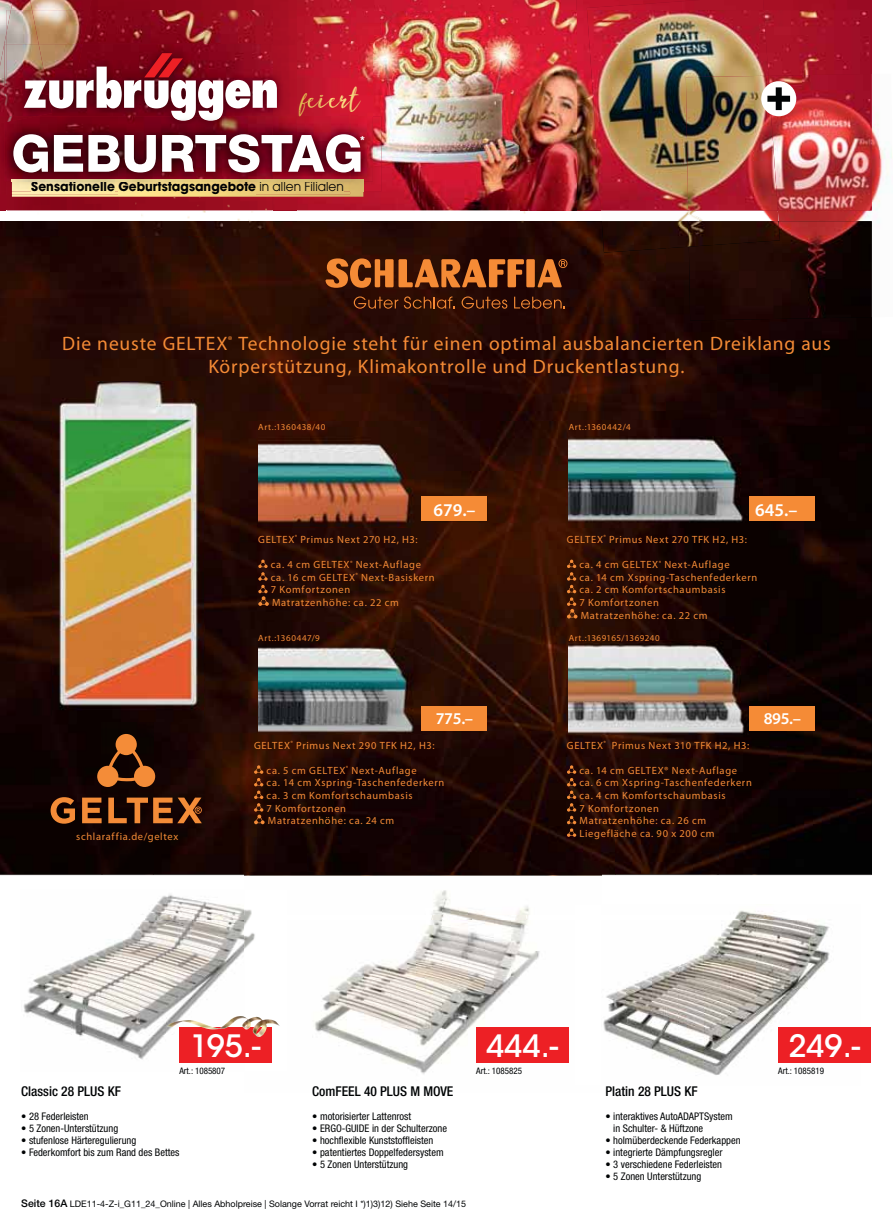
<style>
.page{position:relative;width:893px;height:1221px;background:#fff}
.page>*{position:absolute;margin:0;border:0;box-sizing:border-box;transform-origin:0 0}
.t1{font:800 51.45px "Helvetica Neue LT Pro";color:#fff}
.t2{font:34.8px "Esteh";color:#deb749;scale:.96 1}
.t3{font:500 30.6px "ITC Avant Garde Std";color:#fff}
.t4{font:19.5px/23.4px "Myriad Pro";letter-spacing:.04em;color:#f58b36;text-align:center}
.t5{font:600 18px "Myriad Pro";color:#fff}
.t6{font:600 16.5px "Myriad Pro";letter-spacing:-.02em;color:#fff}
.t7{font:500 condensed 13.5px "Helvetica Neue LT Pro";color:#000304}
.t8{font:700 12.75px "ITC Avant Garde Std";color:#000104;scale:.96 1}
.t9{font:800 11.1px "Helvetica Neue LT Pro";color:#fff}
.t10{font:10.5px/12.6px "Myriad Pro";letter-spacing:.065em;color:#f58b36}
.t11{font:condensed 10.5px/12px "Helvetica Neue LT Pro";color:#000304}
.t12{font:9px "Helvetica Neue LT Pro";color:#000304}
.t13{font:9px "Myriad Pro";letter-spacing:.06em;color:#f58b36}
.t14{font:condensed 9px "Helvetica Neue LT Pro";color:#000304}
.s1{color:#e3be56}
.s2{color:#ecc965}
.s3{color:#f5d573}
.s4{color:#f7d87e}
.s5{color:#fbdc80}
.s6{font-weight:400}
.s7{font-weight:500;font-size:10.5px}
</style>
<div class="page">
<img style="left:0;top:221px;width:667px;height:200px">
<img style="left:667px;top:253px;width:51px;height:167px">
<img style="left:718px;top:320px;width:154px;height:554px">
<img style="left:0;top:421px;width:102px;height:453px">
<img style="left:154px;top:421px;width:153px;height:453px">
<img style="left:307px;top:421px;width:261px;height:51px">
<img style="left:411px;top:472px;width:204px;height:402px">
<img style="left:307px;top:527px;width:104px;height:95px">
<img style="left:615px;top:527px;width:103px;height:113px">
<img style="left:102px;top:721px;width:52px;height:153px">
<img style="left:307px;top:735px;width:104px;height:137px">
<img style="left:615px;top:734px;width:103px;height:140px">
<div style="left:526px;top:259px;width:9px;height:28px;background:#f58b36"></div>
<svg style="left:325px;top:258px;width:199px;height:30px;background:#974f1e"></svg>
<svg style="left:537px;top:259px;width:30px;height:28px"></svg>
<svg style="left:354px;top:296px;width:44px;height:13px"></svg>
<svg style="left:404px;top:296px;width:50px;height:13px"></svg>
<svg style="left:462px;top:296px;width:45px;height:13px"></svg>
<svg style="left:514px;top:297px;width:50px;height:12px"></svg>
<svg style="left:51px;top:797px;width:24px;height:26px"></svg>
<svg style="left:82px;top:797px;width:20px;height:26px"></svg>
<svg style="left:97px;top:734px;width:58px;height:53px;background:#673816"></svg>
<svg style="left:108px;top:797px;width:94px;height:26px;background:#774019"></svg>
<img style="left:52px;top:382px;width:151px;height:339px">
<svg style="left:567px;top:559px;width:10px;height:59px"></svg>
<svg style="left:258px;top:559px;width:11px;height:47px"></svg>
<svg style="left:254px;top:765px;width:11px;height:59px"></svg>
<div style="left:422px;top:496px;width:65px;height:25px;background:#f58b36"></div>
<img style="left:259px;top:428px;width:162px;height:99px">
<img style="left:23px;top:894px;width:221px;height:169px">
<img style="left:69px;top:915px;width:175px;height:4px">
<img style="left:244px;top:872px;width:357px;height:202px">
<img style="left:575px;top:904px;width:285px;height:171px">
<img style="left:568px;top:640px;width:199px;height:94px">
<img style="left:259px;top:622px;width:175px;height:113px">
<img style="left:568px;top:420px;width:194px;height:107px">
<div style="left:750px;top:706px;width:65px;height:25px;background:#f58b36"></div>
<div style="left:422px;top:706px;width:65px;height:25px;background:#f58b36"></div>
<div style="left:750px;top:496px;width:65px;height:25px;background:#f58b36"></div>
<svg style="left:567px;top:765px;width:9px;height:71px"></svg>
<img style="left:576px;top:10px;width:294px;height:200px">
<img style="left:7px;top:194px;width:266px;height:42px">
<img style="left:297px;top:0;width:279px;height:223px">
<img style="left:780px;top:123px;width:112px;height:100px">
<img style="left:689px;top:221px;width:183px;height:99px">
<img style="left:870px;top:74px;width:2px;height:136px">
<img style="left:768px;top:74px;width:102px;height:136px">
<img style="left:601px;top:210px;width:88px;height:43px">
<img style="left:587px;top:0;width:177px;height:10px">
<img style="left:587px;top:10px;width:181px;height:200px">
<img style="left:688px;top:210px;width:92px;height:37px">
<img style="left:688px;top:210px;width:90px;height:1px">
<img style="left:686px;top:76px;width:92px;height:134px">
<div style="left:761px;top:81px;width:35px;height:35px;background:#fff;border-radius:50%"></div>
<svg style="left:767px;top:87px;width:23px;height:23px"></svg>
<img style="left:12px;top:191px;width:351px;height:6px">
<img style="left:350px;top:44px;width:23px;height:135px">
<img style="left:0;top:191px;width:7px;height:3px">
<img style="left:91px;top:0;width:259px;height:44px">
<img style="left:89px;top:10px;width:184px;height:34px">
<img style="left:32px;top:0;width:59px;height:10px">
<img style="left:39px;top:10px;width:50px;height:34px">
<img style="left:0;top:86px;width:5px;height:30px">
<img style="left:0;top:0;width:32px;height:86px">
<img style="left:7px;top:10px;width:32px;height:34px">
<img style="left:12px;top:179px;width:338px;height:15px">
<img style="left:32px;top:182px;width:83px;height:10px">
<img style="left:119px;top:182px;width:137px;height:12px">
<img style="left:256px;top:182px;width:69px;height:10px">
<svg style="left:327px;top:191px;width:16px;height:1px"></svg>
<img style="left:83px;top:44px;width:267px;height:72px">
<img style="left:49px;top:44px;width:34px;height:9px">
<img style="left:5px;top:87px;width:19px;height:29px">
<img style="left:5px;top:44px;width:2px;height:43px">
<img style="left:7px;top:44px;width:42px;height:51px">
<svg style="left:24px;top:53px;width:253px;height:63px"></svg>
<img style="left:363px;top:116px;width:18px;height:75px">
<svg style="left:350px;top:179px;width:13px;height:12px"></svg>
<img style="left:0;top:123px;width:7px;height:68px">
<svg style="left:7px;top:181px;width:5px;height:13px"></svg>
<img style="left:327px;top:182px;width:16px;height:9px">
<img style="left:5px;top:116px;width:292px;height:65px">
<img style="left:7px;top:116px;width:266px;height:65px">
<img style="left:297px;top:116px;width:53px;height:63px">
<svg style="left:0;top:116px;width:7px;height:7px"></svg>
<img style="left:7px;top:116px;width:29px;height:6px">
<img style="left:200px;top:116px;width:21px;height:5px">
<img style="left:173px;top:116px;width:21px;height:5px">
<div style="left:179px;top:1027px;width:93px;height:35px;background:#ed2025"></div>
<div style="left:476px;top:1027px;width:92px;height:35px;background:#ed2025"></div>
<div style="left:778px;top:1027px;width:92px;height:35px;background:#ed2025"></div>
<img style="left:167px;top:1015px;width:113px;height:22px">
<h2 class="t2" style="left:301px;top:78px;width:64px">f<span class="s1">e</span><span class="s2">i</span><span class="s3">e</span><span class="s4">r</span><span class="s5">t</span></h2>
<h1 class="t1" style="left:11px;top:124px;width:353px">GEBURTSTAG</h1>
<p class="t8" style="left:31px;top:180px;width:327px">Sensationelle Geburtstagsangebote <span class="s6">in allen Filialen</span></p>
<p class="t9" style="left:360px;top:134px;width:6px">*</p>
<h3 class="t4" style="left:62px;top:334px;width:770px">Die neuste GELTEX<sup>®</sup> Technologie steht für einen optimal ausbalancierten Dreiklang aus<br>Körperstützung, Klimakontrolle und Druck entlastung.</h3>
<p class="t13" style="left:258px;top:423px;width:69px">Art.:1360438/40</p>
<p class="t13" style="left:569px;top:423px;width:64px">Art.:1360442/4</p>
<h3 class="t5" style="left:433px;top:499px;width:44px">679.–</h3>
<h3 class="t5" style="left:755px;top:499px;width:44px">645.–</h3>
<p class="t10" style="left:258px;top:534px;width:161px">GELTEX<sup>®</sup> Primus Next 270 H2, H3:</p>
<p class="t10" style="left:271px;top:559px;width:165px">ca. 4 cm GELTEX<sup>®</sup> Next-Auflage ca. 16 cm GELTEX<sup>®</sup> Next-Basiskern<br>7 Komfortzonen<br>Matratzenhöhe: ca. 22 cm</p>
<p class="t10" style="left:567px;top:534px;width:181px">GELTEX<sup>®</sup> Primus Next 270 TFK H2, H3:</p>
<p class="t10" style="left:579px;top:559px;width:179px">ca. 4 cm GELTEX<sup>®</sup> Next-Auflage<br>ca. 14 cm Xspring-Taschenfeder kern ca. 2 cm Komfort schaumbasis<br>7 Komfortzonen<br>Matratzenhöhe: ca. 22 cm</p>
<p class="t13" style="left:258px;top:634px;width:63px">Art.:1360447/9</p>
<p class="t13" style="left:569px;top:634px;width:93px">Art.:1369165/1369240</p>
<p class="t10" style="left:76px;top:831px;width:104px">schlaraffia.de/geltex</p>
<h3 class="t6" style="left:436px;top:709px;width:39px">775.–</h3>
<h3 class="t6" style="left:764px;top:709px;width:39px">895.–</h3>
<p class="t10" style="left:254px;top:739px;width:182px">GELTEX<sup>®</sup> Primus Next 290 TFK H2, H3:</p>
<p class="t10" style="left:267px;top:765px;width:179px">ca. 5 cm GELTEX<sup>®</sup> Next-Auflage<br>ca. 14 cm Xspring-Taschenfeder kern ca. 3 cm Komfortschaumbasis<br>7 Komfortzonen<br>Matratzenhöhe: ca. 24 cm</p>
<p class="t10" style="left:567px;top:739px;width:184px">GELTEX<sup>®</sup> Primus Next 310 TFK H2, H3:</p>
<p class="t10" style="left:579px;top:765px;width:174px">ca. 14 cm GELTEX® Next-Auflage ca. 6 cm Xspring-Taschenfederkern ca. 4 cm Komfortschaumbasis<br>7 Komfortzonen<br>Matratzenhöhe: ca. 26 cm<br>Liegefläche ca. 90 x 200 cm</p>
<h3 class="t3" style="left:191px;top:1031px;width:71px">195.-</h3>
<p class="t14" style="left:179px;top:1067px;width:47px">Art.: 1085807</p>
<p class="t7" style="left:21px;top:1086px;width:101px">Classic 28 PLUS KF</p>
<p class="t11" style="left:21px;top:1111px;width:69px">• 28 Federleisten</p>
<p class="t11" style="left:21px;top:1123px;width:98px">• 5 Zonen-Unterstützung</p>
<p class="t11" style="left:21px;top:1135px;width:117px">• stufenlose Härteregulierung</p>
<p class="t11" style="left:21px;top:1147px;width:160px">• Federkomfort bis zum Rand des Bettes</p>
<p class="t7" style="left:312px;top:1086px;width:143px">ComFEEL 40 PLUS M MOVE</p>
<p class="t11" style="left:312px;top:1111px;width:100px">• motorisierter Lattenrost</p>
<p class="t11" style="left:312px;top:1123px;width:136px">• ERGO-GUIDE in der Schulterzone</p>
<p class="t11" style="left:312px;top:1135px;width:123px">• hochflexible Kunststoffleisten</p>
<p class="t11" style="left:312px;top:1147px;width:133px">• patentiertes Doppelfedersystem</p>
<p class="t11" style="left:312px;top:1159px;width:97px">• 5 Zonen Unterstützung</p>
<h3 class="t3" style="left:487px;top:1031px;width:73px">444.-</h3>
<p class="t14" style="left:476px;top:1067px;width:47px">Art.: 1085825</p>
<p class="t12" style="left:21px;top:1198px;width:447px"><span class="s7">Seite 16A</span> LDE11-4-Z-i_G11_24_Online | Alles Abholpreise | Solange Vorrat reicht I *)1)3)12) Siehe Seite 14/15</p>
<p class="t7" style="left:605px;top:1086px;width:94px">Platin 28 PLUS KF</p>
<p class="t11" style="left:613px;top:1111px;width:121px;text-indent:-8px">• interaktives AutoADAPTSystem in Schulter- &amp; Hüftzone</p>
<p class="t11" style="left:605px;top:1135px;width:137px">• holmüberdeckende Federkappen</p>
<p class="t11" style="left:605px;top:1147px;width:119px">• integrierte Dämpfungsregler</p>
<p class="t11" style="left:605px;top:1159px;width:118px">• 3 verschiedene Federleisten</p>
<p class="t11" style="left:605px;top:1171px;width:97px">• 5 Zonen Unterstützung</p>
<h3 class="t3" style="left:788px;top:1031px;width:73px">249.-</h3>
<p class="t14" style="left:778px;top:1067px;width:47px">Art.: 1085819</p>
</div>
